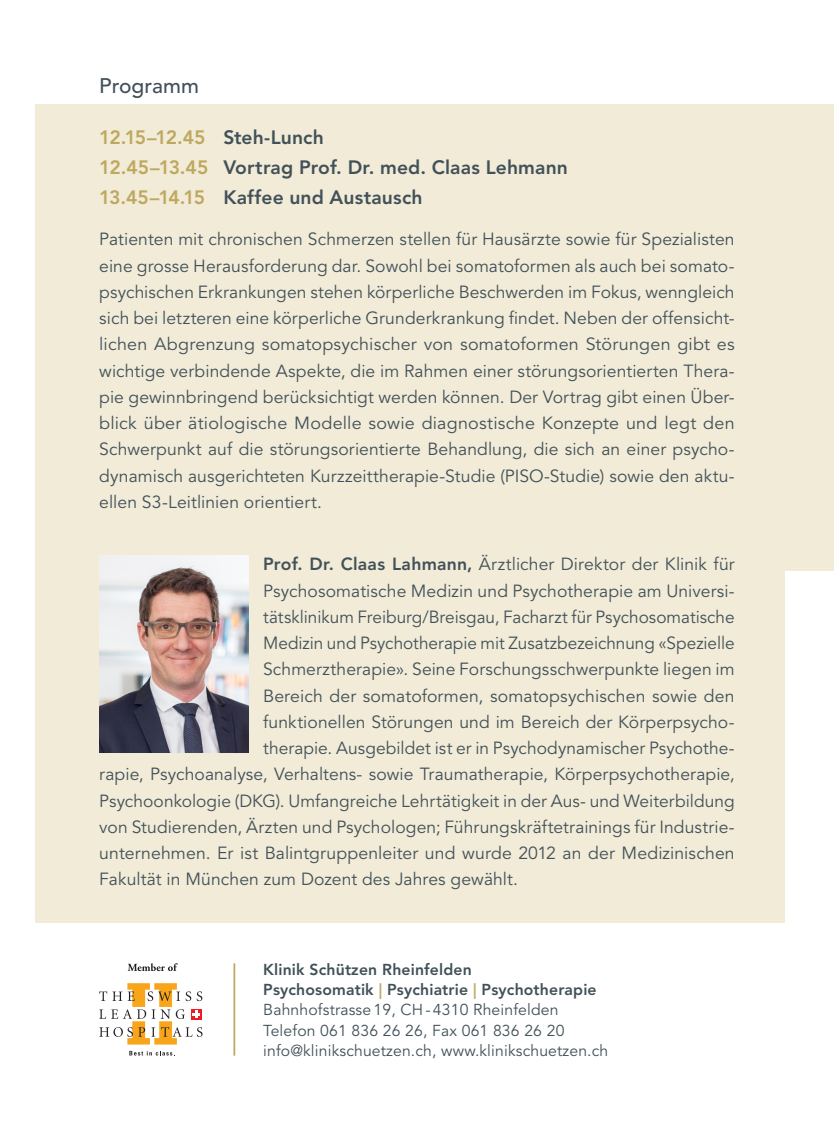
<style>
.page{position:relative;width:834px;height:1141px;background:#fff}
.page>*{position:absolute;margin:0;border:0;box-sizing:border-box;transform-origin:0 0}
.t1{font:500 21px "Avenir LT Std";color:#425159}
.t2{font:800 19.25px/30.3px "Avenir LT Std";letter-spacing:.005em;color:#425159}
.t3{font:17.5px/26.2px "Avenir LT Std";letter-spacing:.005em;color:#425159;text-align:justify}
.t4{font:15.75px/20.1px "Avenir LT Std";letter-spacing:.01em;color:#425159}
.s1{color:#bea860}
.s2{font-weight:800}
.s3{font-weight:800;color:#bea860}
</style>
<div class="page">
<div style="left:35px;top:104px;width:749px;height:819px;background:#f1ebd7"></div>
<div style="left:784px;top:104px;width:49px;height:466px;background:#f1ebd7"></div>
<img style="left:99px;top:556px;width:149px;height:197px">
<svg style="left:129px;top:1051px;width:46px;height:5px"></svg>
<svg style="left:99px;top:983px;width:103px;height:62px"></svg>
<svg style="left:128px;top:963px;width:50px;height:8px"></svg>
<hr style="left:233px;top:963px;width:2px;height:93px;background:#bea860">
<p class="t1" style="left:99px;top:73px;width:101px">Programm</p>
<p class="t2" style="left:99px;top:122px;width:470px"><span class="s1">12.15–12.45</span> Steh-Lunch<br><span class="s1">12.45–13.45</span> Vortrag Prof. Dr. med. Claas Lehmann<br><span class="s1">13.45–14.15</span> Kaffee und Austausch</p>
<p class="t3" style="left:99px;top:227px;width:636px">Patienten mit chronischen Schmerzen stellen für Hausärzte sowie für Spezialisten eine grosse Herausforderung dar. Sowohl bei somatoformen als auch bei somato&shy;psychischen Erkrankungen stehen körperliche Beschwerden im Fokus, wenngleich sich bei letzteren eine körperliche Grunderkrankung findet. Neben der offensicht&shy;lichen Abgrenzung somatopsychischer von somatoformen Störungen gibt es wichtige verbindende Aspekte, die im Rahmen einer störungsorientierten Thera&shy;pie gewinnbringend berücksichtigt werden können. Der Vortrag gibt einen Über&shy;blick über ätiologische Modelle sowie diagnostische Konzepte und legt den Schwerpunkt auf die störungsorientierte Behandlung, die sich an einer psycho&shy;dynamisch ausgerichteten Kurzzeittherapie-Studie (PISO-Studie) sowie den aktu&shy;ellen S3-Leitlinien orientiert.</p>
<p class="t3" style="left:263px;top:552px;width:473px"><span class="s2">Prof. Dr. Claas Lahmann,</span> Ärztlicher Direktor der Klinik für</p>
<p class="t3" style="left:263px;top:578px;width:473px">Psychosomatische Medizin und Psychotherapie am Universi-</p>
<p class="t3" style="left:263px;top:604px;width:473px">tätsklinikum Freiburg/Breisgau, Facharzt für Psychosomatische</p>
<p class="t3" style="left:263px;top:630px;width:473px">Medizin und Psychotherapie mit Zusatzbezeichnung «Spezielle</p>
<p class="t3" style="left:263px;top:657px;width:473px">Schmerztherapie». Seine Forschungsschwerpunkte liegen im</p>
<p class="t3" style="left:263px;top:683px;width:473px">Bereich der somatoformen, somatopsychischen sowie den</p>
<p class="t3" style="left:263px;top:709px;width:473px">funktionellen Störungen und im Bereich der Körperpsycho-</p>
<p class="t3" style="left:263px;top:735px;width:473px">therapie. Ausgebildet ist er in Psychodynamischer Psychothe-</p>
<p class="t3" style="left:99px;top:762px;width:637px">rapie, Psychoanalyse, Verhaltens- sowie Traumatherapie, Körperpsychotherapie,</p>
<p class="t3" style="left:99px;top:788px;width:637px">Psychoonkologie (DKG). Umfangreiche Lehrtätigkeit in der Aus- und Weiterbildung</p>
<p class="t3" style="left:99px;top:814px;width:635px">von Studierenden, Ärzten und Psychologen; Führungskräftetrainings für Industrie-</p>
<p class="t3" style="left:99px;top:840px;width:637px">unternehmen. Er ist Balintgruppenleiter und wurde 2012 an der Medizinischen</p>
<p class="t3" style="left:99px;top:867px;width:420px">Fakultät in München zum Dozent des Jahres gewählt.</p>
<p class="t4" style="left:263px;top:960px;width:346px"><span class="s2">Klinik Schützen Rheinfelden<br>Psychosomatik</span> <span class="s3">|</span> <span class="s2">Psychiatrie</span> <span class="s3">|</span> <span class="s2">Psychotherapie </span>Bahnhofstrasse 19, CH - 4310 Rheinfelden Telefon 061 836 26 26, Fax 061 836 26 20 info@klinikschuetzen.ch, www.klinikschuetzen.ch</p>
</div>
